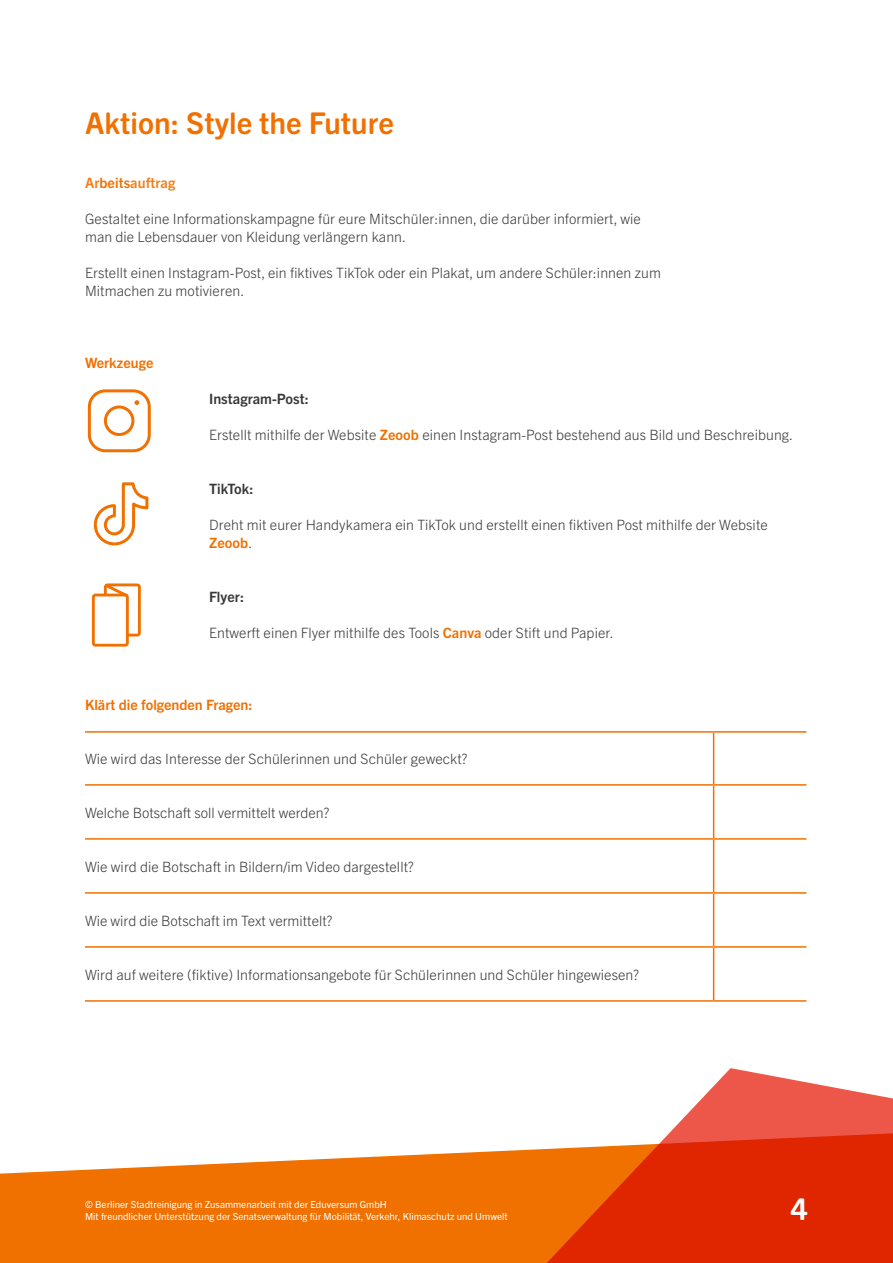
<style>
.page{position:relative;width:893px;height:1263px;background:#fff}
.page>*{position:absolute;margin:0;border:0;box-sizing:border-box;transform-origin:0 0}
.t1{font:700 30px "Trade Gothic Next SR Pro";color:#f07000}
.t2{font:700 30px "Trade Gothic Next SR Pro";color:#fff}
.t3{font:300 14.25px/18px "Trade Gothic Next LT Pro";letter-spacing:.005em;color:#383937}
.t4{font:700 14.25px "Trade Gothic Next LT Pro";color:#f07000}
.t5{font:700 14.25px "Trade Gothic Next LT Pro";letter-spacing:.005em;color:#383937}
.t6{font:700 14.25px "Trade Gothic Next LT Pro";letter-spacing:.005em;color:#f1801a}
.t7{font:9.75px/12px "Trade Gothic Next LT Pro";color:#fff}
.s1{color:#f07000}
.s2{font-weight:700;color:#f07000}
</style>
<div class="page">
<svg style="left:0;top:1149px;width:535px;height:114px;background:#f17f1c"></svg>
<svg style="left:535px;top:1068px;width:358px;height:195px;fill:#df2600"></svg>
<hr style="left:85px;top:731px;width:629px;height:2px;background:#f07000">
<hr style="left:714px;top:731px;width:92px;height:2px;background:#f07000">
<hr style="left:85px;top:784px;width:629px;height:2px;background:#f07000">
<hr style="left:714px;top:784px;width:92px;height:2px;background:#f07000">
<hr style="left:85px;top:838px;width:629px;height:2px;background:#f07000">
<hr style="left:714px;top:838px;width:92px;height:2px;background:#f07000">
<hr style="left:85px;top:892px;width:629px;height:2px;background:#f07000">
<hr style="left:714px;top:892px;width:92px;height:2px;background:#f07000">
<hr style="left:85px;top:946px;width:629px;height:2px;background:#f07000">
<hr style="left:714px;top:946px;width:92px;height:2px;background:#f07000">
<hr style="left:85px;top:1000px;width:629px;height:2px;background:#f07000">
<hr style="left:714px;top:1000px;width:92px;height:2px;background:#f07000">
<hr style="left:713px;top:733px;width:1px;height:51px;background:#f07000">
<hr style="left:713px;top:786px;width:1px;height:52px;background:#f07000">
<hr style="left:713px;top:840px;width:1px;height:52px;background:#f07000">
<hr style="left:713px;top:894px;width:1px;height:52px;background:#f07000">
<hr style="left:713px;top:948px;width:1px;height:52px;background:#f07000">
<svg style="left:93px;top:482px;width:56px;height:64px"></svg>
<svg style="left:87px;top:389px;width:64px;height:64px"></svg>
<svg style="left:92px;top:583px;width:49px;height:64px"></svg>
<h1 class="t1" style="left:85px;top:102px;width:310px">Aktion: Style the Future</h1>
<h2 class="t6" style="left:85px;top:173px;width:92px">Ar<span class="s1">beits</span>auftrag</h2>
<p class="t3" style="left:85px;top:209px;width:557px">Gestaltet eine Informationskampagne für eure Mitschüler:innen, die darüber informiert, wie man die Lebensdauer von Kleidung verlängern kann.</p>
<p class="t3" style="left:85px;top:263px;width:577px">Erstellt einen Instagram-Post, ein fiktives TikTok oder ein Plakat, um andere Schüler:innen zum<br>Mitmachen zu motivieren.</p>
<h2 class="t4" style="left:85px;top:353px;width:70px">Werkzeuge</h2>
<h3 class="t5" style="left:209px;top:389px;width:101px">Instagram-Post:</h3>
<p class="t3" style="left:209px;top:425px;width:586px">Erstellt mithilfe der Website <span class="s2">Zeoob</span> einen Instagram-Post bestehend aus Bild und Beschreibung.</p>
<h3 class="t5" style="left:209px;top:479px;width:46px">TikTok:</h3>
<p class="t3" style="left:209px;top:515px;width:560px">Dreht mit eurer Handykamera ein TikTok und erstellt einen fiktiven Post mithilfe der Website<br><span class="s2">Zeoob</span>.</p>
<h3 class="t5" style="left:209px;top:587px;width:36px">Flyer:</h3>
<p class="t3" style="left:209px;top:623px;width:406px">Entwerft einen Flyer mithilfe des Tools <span class="s2">Canva</span> oder Stift und Papier.</p>
<h2 class="t4" style="left:85px;top:695px;width:169px">Klärt die folgenden Fragen:</h2>
<p class="t3" style="left:85px;top:749px;width:384px">Wie wird das Interesse der Schülerinnen und Schüler geweckt?</p>
<p class="t3" style="left:85px;top:803px;width:246px">Welche Botschaft soll vermittelt werden?</p>
<p class="t3" style="left:85px;top:857px;width:330px">Wie wird die Botschaft in Bildern/im Video dargestellt?</p>
<p class="t3" style="left:85px;top:911px;width:249px">Wie wird die Botschaft im Text vermittelt?</p>
<p class="t3" style="left:85px;top:965px;width:556px">Wird auf weitere (fiktive) Informationsangebote für Schülerinnen und Schüler hingewiesen?</p>
<p class="t7" style="left:85px;top:1198px;width:424px">© Berliner Stadtreinigung in Zusammenarbeit mit der Eduversum GmbH<br>Mit freundlicher Unterstützung der Senatsverwaltung für Mobilität, Verkehr, Klimaschutz und Umwelt</p>
<h1 class="t2" style="left:791px;top:1188px;width:19px">4</h1>
</div>
